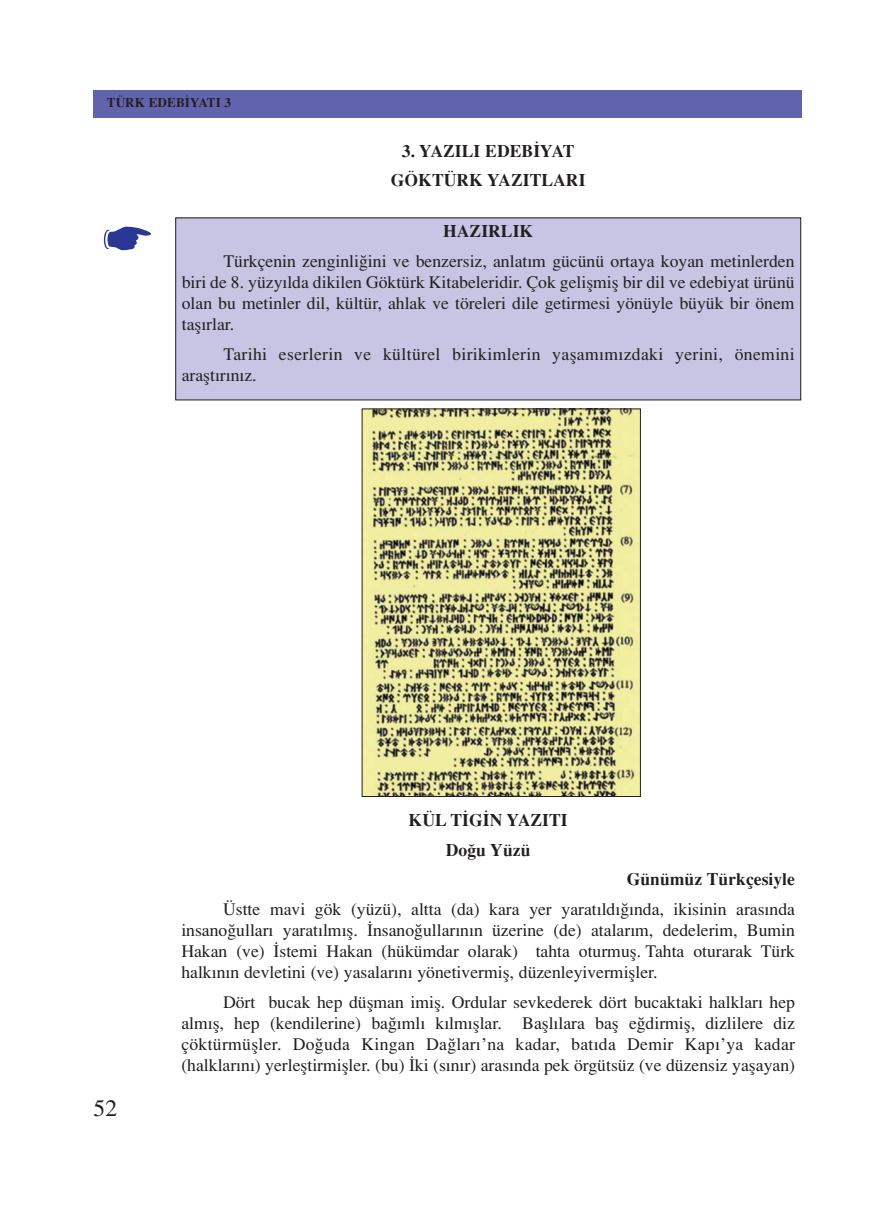
<style>
.page{position:relative;width:872px;height:1212px;background:#fff}
.page>*{position:absolute;margin:0;border:0;box-sizing:border-box;transform-origin:0 0}
.t1{font:23.55px "Times Turk";color:#231f20}
.t2{font:17.7px/21.1px "Times Turk";color:#231f20;text-align:justify}
.t3{font:17.7px/29.5px "Times Turk B";color:#231f20;text-align:center}
.t4{font:17.7px/21.1px "Times Turk";letter-spacing:.02em;color:#231f20}
.t5{font:13.2px "Times Turk B";color:#231f20}
</style>
<div class="page">
<div style="left:93px;top:90px;width:708px;height:28px;background:#6263ad"></div>
<div style="left:176px;top:218px;width:624px;height:182px;background:#c7c5e3"></div>
<img style="left:364px;top:411px;width:274px;height:384px">
<div style="left:362px;top:409px;width:278px;height:388px;border:1px solid #231f20"></div>
<p class="t5" style="left:107px;top:99px;width:126px">TÜRK EDEB‹YATI 3</p>
<p class="t3" style="left:391px;top:139px;width:196px">3. YAZILI EDEB‹YAT<br>GÖKTÜRK YAZITLARI</p>
<p class="t3" style="left:443px;top:219px;width:92px">HAZIRLIK</p>
<p class="t2" style="left:182px;top:252px;width:614px;text-indent:42px">Türkçenin zenginli¤ini ve benzersiz, anlat›m gücünü ortaya koyan metinlerden biri de 8. yüzy›lda dikilen Göktürk Kitabeleridir. Çok geliflmifl bir dil ve edebiyat ürünü olan bu metinler dil, kültür, ahlak ve töreleri dile getirmesi yönüyle büyük bir önem tafl›rlar.</p>
<p class="t4" style="left:182px;top:345px;width:614px;text-indent:42px">Tarihi eserlerin ve kültürel birikimlerin yaflam›m›zdaki yerini, önemini araflt›r›n›z.</p>
<p class="t3" style="left:408px;top:809px;width:161px">KÜL T‹G‹N YAZITI<br>Do¤u Yüzü</p>
<h1 class="t1" style="left:94px;top:1099px;width:25px">52</h1>
<p class="t3" style="left:626px;top:868px;width:170px">Günümüz Türkçesiyle</p>
<p class="t2" style="left:181px;top:900px;width:615px;text-indent:42px">Üstte mavi gök (yüzü), altta (da) kara yer yarat›ld›¤›nda, ikisinin aras›nda insano¤ullar› yarat›lm›fl. ‹nsano¤ullar›n›n üzerine (de) atalar›m, dedelerim, Bumin Hakan (ve) ‹stemi Hakan (hükümdar olarak) tahta oturmufl. Tahta oturarak Türk halk›n›n devletini (ve) yasalar›n› yönetivermifl, düzenleyivermifller.</p>
<p class="t2" style="left:181px;top:993px;width:615px;text-indent:42px">Dört bucak hep düflman imifl. Ordular sevkederek dört bucaktaki halklar› hep alm›fl, hep (kendilerine) ba¤›ml› k›lm›fllar. Bafll›lara bafl e¤dirmifl, dizlilere diz çöktürmüfller. Do¤uda Kingan Da¤lar›’na kadar, bat›da Demir Kap›’ya kadar (halklar›n›) yerlefltirmifller. (bu) ‹ki (s›n›r) aras›nda pek örgütsüz (ve düzensiz yaflayan)</p>
</div>
